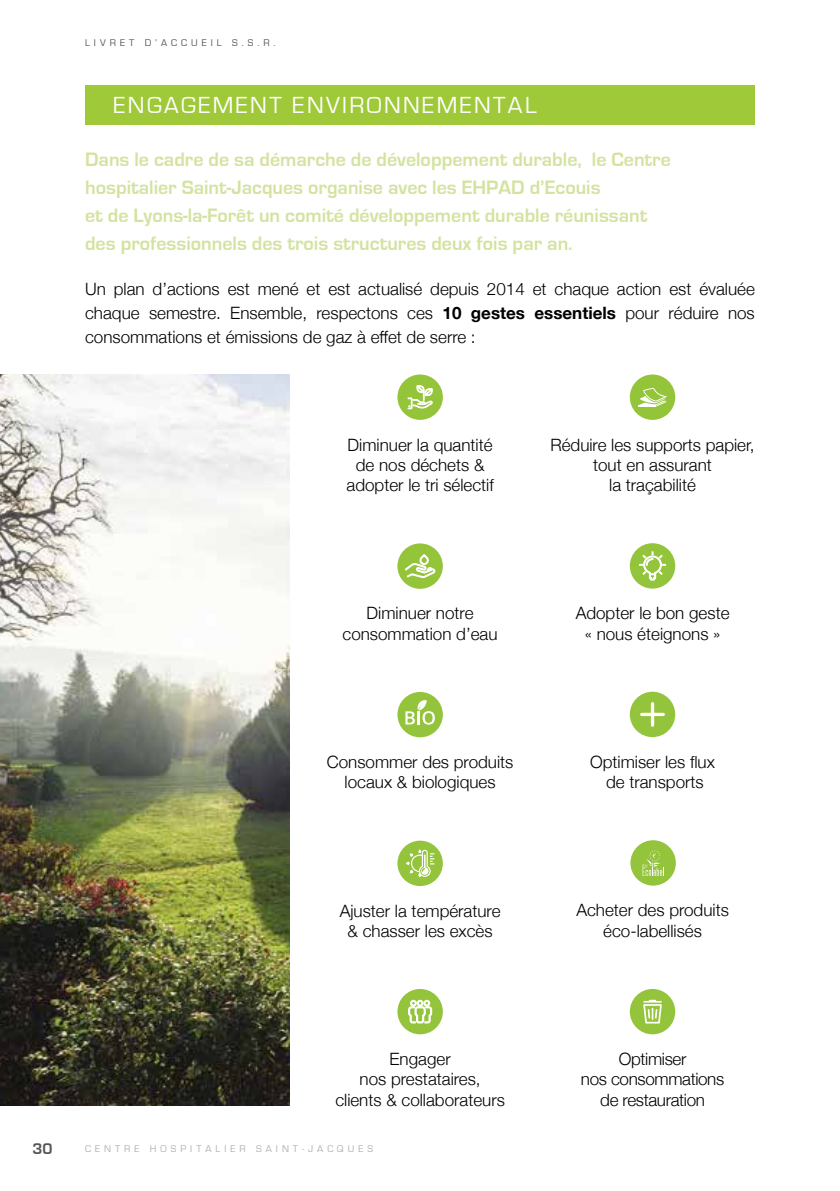
<style>
.page{position:relative;width:840px;height:1191px;background:#fff}
.page>*{position:absolute;margin:0;border:0;box-sizing:border-box;transform-origin:0 0}
.t1{font:24px "Eurostile";letter-spacing:.1em;color:#fff}
.t2{font:700 20px/28px "Eurostile";color:#d3e39f}
.t3{font:300 17px/20.4px "Helvetica Neue";color:#000;text-align:center}
.t4{font:300 17px/20.4px "Helvetica Neue";letter-spacing:-.02em;color:#000;text-align:center}
.t5{font:700 16px "Eurostile";color:#555}
.t6{font:10px "Eurostile";letter-spacing:.4em;color:#b0b0b0}
.t7{font:10px "Eurostile";letter-spacing:.4em;color:#555}
.s1{font-weight:700}
</style>
<div class="page">
<div style="left:85px;top:85px;width:669px;height:40px;background:#9fc938"></div>
<div style="left:397px;top:374px;width:45px;height:46px;background:#94c43a;border-radius:50%"></div>
<svg style="left:407px;top:385px;width:25px;height:24px"></svg>
<div style="left:629px;top:374px;width:45px;height:46px;background:#94c43a;border-radius:50%"></div>
<svg style="left:638px;top:388px;width:28px;height:18px"></svg>
<div style="left:397px;top:840px;width:45px;height:46px;background:#94c43b;border-radius:50%"></div>
<svg style="left:406px;top:849px;width:28px;height:28px"></svg>
<div style="left:630px;top:840px;width:45px;height:45px;background:#94c43b;border-radius:50%"></div>
<svg style="left:642px;top:850px;width:21px;height:25px"></svg>
<div style="left:397px;top:543px;width:45px;height:46px;background:#94c43a;border-radius:50%"></div>
<svg style="left:405px;top:554px;width:30px;height:24px"></svg>
<div style="left:629px;top:543px;width:45px;height:45px;background:#94c43b;border-radius:50%"></div>
<svg style="left:639px;top:551px;width:26px;height:29px"></svg>
<div style="left:397px;top:692px;width:45px;height:45px;background:#94c43b;border-radius:50%"></div>
<svg style="left:405px;top:700px;width:29px;height:24px"></svg>
<div style="left:629px;top:691px;width:45px;height:46px;background:#94c43b;border-radius:50%"></div>
<svg style="left:640px;top:702px;width:24px;height:24px"></svg>
<div style="left:629px;top:989px;width:45px;height:45px;background:#94c43b;border-radius:50%"></div>
<svg style="left:643px;top:999px;width:18px;height:24px"></svg>
<div style="left:397px;top:989px;width:45px;height:45px;background:#94c43b;border-radius:50%"></div>
<svg style="left:408px;top:1000px;width:24px;height:23px"></svg>
<img style="left:0;top:374px;width:289px;height:732px">
<p class="t7" style="left:85px;top:37px;width:192px">LIVRET D’ACCUEIL S.S.R.</p>
<h1 class="t1" style="left:113px;top:92px;width:424px">ENGAGEMENT ENVIRONNEMENTAL</h1>
<p class="t2" style="left:85px;top:146px;width:587px">Dans le cadre de sa démarche de développement durable, le Centre hospitalier Saint-Jacques organise avec les EHPAD d’Ecouis<br>et de Lyons-la-Forêt un comité développement durable réunissant des professionnels des trois structures deux fois par an.</p>
<p class="t3" style="left:85px;top:276px;width:670px;line-height:24px;text-align:justify">Un plan d’actions est mené et est actualisé depuis 2014 et chaque action est évaluée chaque semestre. Ensemble, respectons ces <span class="s1">10 gestes essentiels</span> pour réduire nos consommations et émissions de gaz à effet de serre :</p>
<p class="t3" style="left:346px;top:433px;width:149px">Diminuer la quantité de nos déchets &amp; adopter le tri sélectif</p>
<p class="t3" style="left:550px;top:433px;width:206px">Réduire les supports papier, tout en assurant<br>la traçabilité</p>
<p class="t3" style="left:342px;top:602px;width:156px">Diminuer notre consommation d’eau</p>
<p class="t3" style="left:575px;top:601px;width:155px">Adopter le bon geste « nous éteignons »</p>
<p class="t3" style="left:326px;top:750px;width:188px">Consommer des produits locaux &amp; biologiques</p>
<p class="t3" style="left:589px;top:750px;width:126px">Optimiser les flux de transports</p>
<p class="t3" style="left:339px;top:899px;width:162px">Ajuster la température &amp; chasser les excès</p>
<p class="t3" style="left:576px;top:898px;width:154px">Acheter des produits éco-labellisés</p>
<p class="t5" style="left:32px;top:1139px;width:22px">30</p>
<p class="t3" style="left:335px;top:1047px;width:171px">Engager<br>nos prestataires, clients &amp; collaborateurs</p>
<p class="t6" style="left:85px;top:1143px;width:289px">CENTRE HOSPITALIER SAINT-JACQUES</p>
<p class="t4" style="left:580px;top:1047px;width:145px">Optimiser<br>nos consommations de restauration</p>
</div>
